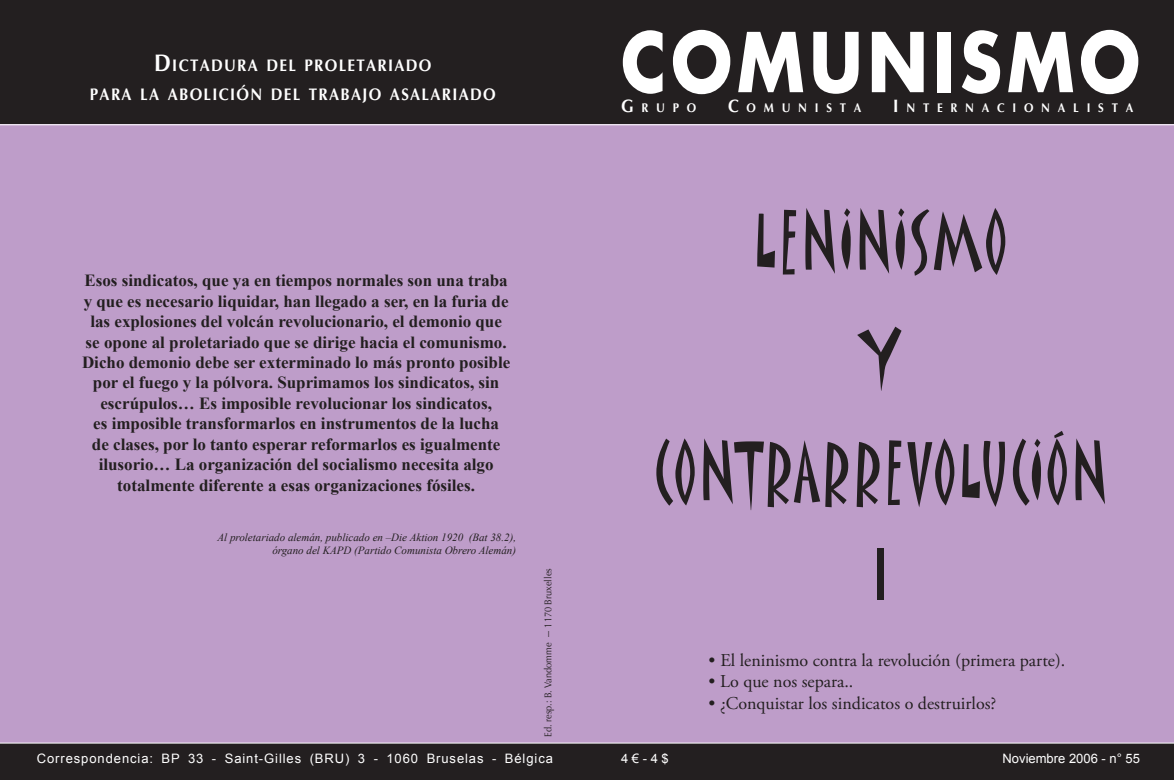
<style>
.page{position:relative;width:1174px;height:780px;background:#fff}
.page>*{position:absolute;margin:0;border:0;box-sizing:border-box;transform-origin:0 0}
.t1{font:700 80px "Futura";letter-spacing:.07em;color:#fff;scale:.86 1}
.t2{font:72px/115.2px "Matisse ITC";letter-spacing:.05em;color:#231f20;text-align:center;scale:.85 1}
.t3{font:72px "Arial";color:#231f20}
.t4{font:18px "Adobe Garamond Pro";color:#231f20}
.t5{font:700 17px/20.4px "Times New Roman";color:#231f20;text-align:center}
.t6{font:700 16.8px "Optima";letter-spacing:.085em;color:#fff;scale:.9 1}
.t7{font:13px "Arial";letter-spacing:.07em;color:#fff}
.t8{font:13px "Arial";color:#fff}
.t9{font:700 12.6px "Optima";letter-spacing:.685em;color:#fff;scale:.9 1}
.t10{font:italic 11px/13.2px "Times New Roman";color:#231f20;text-align:right}
.t11{font:10px "Optima";color:#231f20;scale:.92 1}
.s1{font-size:24px}
.s2{font-size:12px}
.s3{font-size:18px}
</style>
<div class="page">
<div style="left:0;top:737px;width:1174px;height:43px;background:#231f20"></div>
<div style="left:0;top:0;width:1174px;height:126px;background:#231f20"></div>
<div style="left:0;top:125px;width:1174px;height:618px;background:#be9dc9"></div>
<p class="t6" style="left:154px;top:55px;width:309px"><span class="s1">D</span>ICTADURA DEL PROLETARIADO</p>
<p class="t6" style="left:90px;top:84px;width:452px">PARA LA ABOLICIÓN DEL TRABAJO ASALARIADO</p>
<p class="t5" style="left:82px;top:270px;width:430px">Esos sindicatos, que ya en tiempos normales son una traba y que es necesario liquidar, han llegado a ser, en la furia de las explosiones del volcán revolucionario, el demonio que se opone al proletariado que se dirige hacia el comunismo.<br>Dicho demonio debe ser exterminado lo más pronto posible por el fuego y la pólvora. Suprimamos los sindicatos, sin escrúpulos… Es imposible revolucionar los sindicatos,<br>es imposible transformarlos en instrumentos de la lucha<br>de clases, por lo tanto esperar reformarlos es igualmente ilusorio… La organización del socialismo necesita algo totalmente diferente a esas organizaciones fósiles.</p>
<p class="t10" style="left:217px;top:530px;width:300px">Al proletariado alemán, publicado en –Die Aktion 1920 (Bat 38.2), órgano del KAPD (Partido Comunista Obrero Alemán)</p>
<p class="t11" style="left:542px;top:736px;width:185px;rotate:-90deg">Ed. resp.: B. Vandomme <span class="s2">–</span> 1170 Bruxelles</p>
<p class="t7" style="left:37px;top:749px;width:517px">Correspondencia: BP 33 - Saint-Gilles (BRU) 3 - 1060 Bruselas - Bélgica</p>
<p class="t1" style="left:621px;top:9px;width:605px">COMUNISMO</p>
<p class="t9" style="left:621px;top:100px;width:85px"><span class="s3">G</span>RUPO</p>
<p class="t9" style="left:728px;top:100px;width:150px"><span class="s3">C</span>OMUNISTA</p>
<p class="t9" style="left:893px;top:100px;width:268px"><span class="s3">I</span>NTERNACIONALISTA</p>
<p class="t2" style="left:654px;top:182px;width:533px">LENINISMO<br>Y<br>CONTRARREVOLUCIÓN</p>
<p class="t3" style="left:870px;top:524px;width:22px">I</p>
<p class="t4" style="left:708px;top:649px;width:358px">• El leninismo contra la revolución (primera parte).</p>
<p class="t4" style="left:708px;top:671px;width:146px">• Lo que nos separa..</p>
<p class="t4" style="left:708px;top:692px;width:289px">• ¿Conquistar los sindicatos o destruirlos?</p>
<p class="t7" style="left:621px;top:749px;width:49px">4 € - 4 $</p>
<p class="t8" style="left:1002px;top:749px;width:139px">Noviembre 2006 - n° 55</p>
</div>
